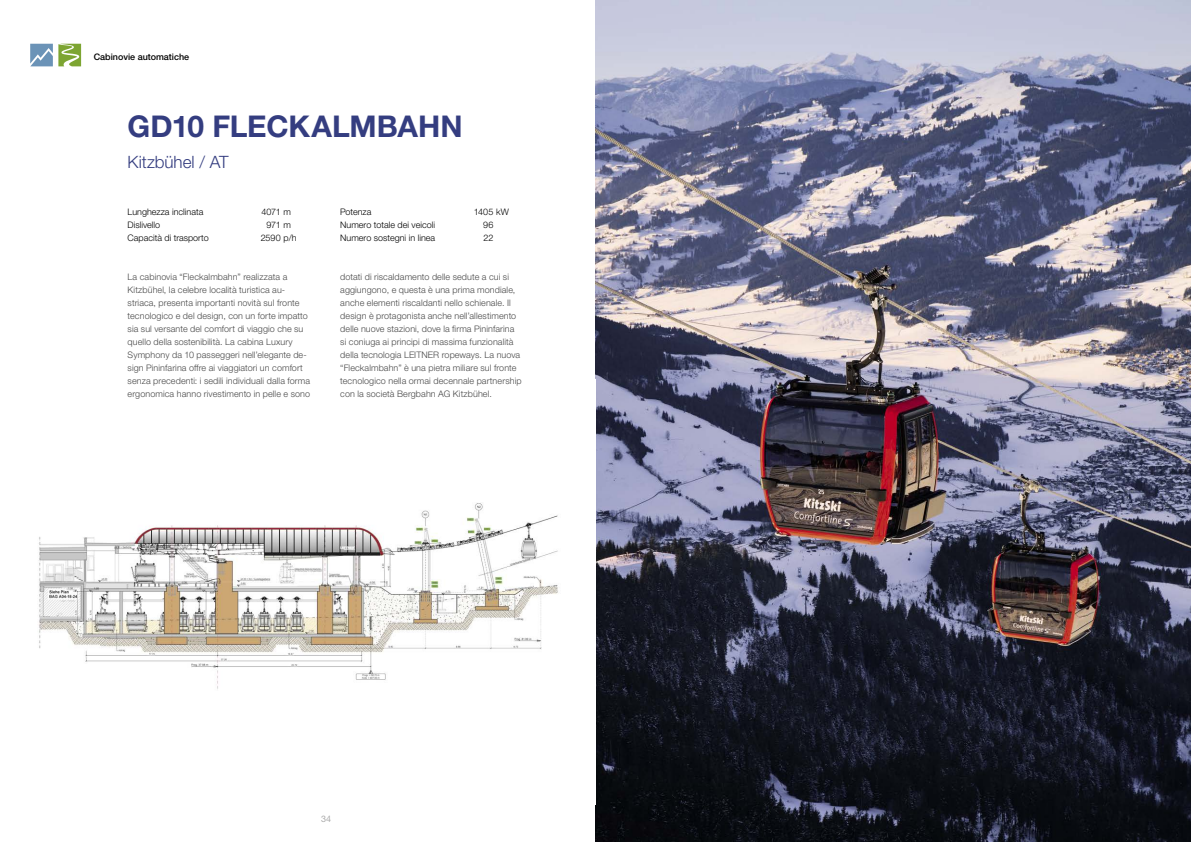
<style>
.page{position:relative;width:1191px;height:842px;background:#fff}
.page>*{position:absolute;margin:0;border:0;box-sizing:border-box;transform-origin:0 0}
._01-Name{font:700 30px "Helvetica Neue LTW1 G";letter-spacing:-.005em;color:#343d80}
._02-Ort_Land{font:300 17px "Helvetica Neue LTW1 G";letter-spacing:-.005em;color:#343d80}
._03-Lauftext{font:300 9px/13px "Helvetica Neue LTW1 G";letter-spacing:.01em;color:#484848}
._04-Zahlen{font:300 9px/13px "Helvetica Neue LTW1 G";color:#000}
.Typ{font:500 9px "Helvetica Neue LTW1 G";color:#000}
._04-Zahlen_Start{font:300 9px "Helvetica Neue LTW1 G";color:#000}
.t1{font:9px "Helvetica Neue LTW1 G";color:#aaa}
</style>
<div class="page">
<img style="left:595px;top:0;width:596px;height:842px">
<img style="left:39px;top:503px;width:519px;height:186px">
<svg style="left:30px;top:44px;width:51px;height:22px"></svg>
<p class="Typ" style="left:94px;top:51px;width:97px">Cabinovie automatiche</p>
<p class="_01-Name" style="left:128px;top:108px;width:336px">GD10 FLECKALMBAHN</p>
<p class="_02-Ort_Land" style="left:128px;top:151px;width:102px">Kitzbühel / AT</p>
<p class="_04-Zahlen" style="left:474px;top:205px;width:37px">1405 kW</p>
<p class="_04-Zahlen" style="left:128px;top:205px;width:83px">Lunghezza inclinata<br>Dislivello<br>Capacità di trasporto</p>
<p class="_04-Zahlen" style="left:340px;top:205px;width:96px">Potenza<br>Numero totale dei veicoli<br>Numero sostegni in linea</p>
<p class="_03-Lauftext" style="left:128px;top:270px;width:184px">La cabinovia “Fleckalmbahn” realizzata a Kitzbühel, la celebre località turistica au&shy;striaca, presenta importanti novità sul fronte tecnologico e del design, con un forte impatto sia sul versante del comfort di viaggio che su quello della sostenibilità. La cabina Luxury Symphony da 10 passeggeri nell’elegante de&shy;sign Pininfarina offre ai viaggiatori un comfort senza precedenti: i sedili individuali dalla forma ergonomica hanno rivestimento in pelle e sono</p>
<p class="_03-Lauftext" style="left:340px;top:270px;width:183px">dotati di riscaldamento delle sedute a cui si aggiungono, e questa è una prima mondiale, anche elementi riscaldanti nello schienale. Il design è protagonista anche nell’allestimento delle nuove stazioni, dove la firma Pininfarina si coniuga ai principi di massima funzionalità della tecnologia LEITNER ropeways. La nuova “Fleckalmbahn” è una pietra miliare sul fronte tecnologico nella ormai decennale partnership con la società Bergbahn AG Kitzbühel.</p>
<p class="_04-Zahlen_Start" style="left:261px;top:206px;width:31px">4071 m</p>
<p class="_04-Zahlen" style="left:266px;top:218px;width:26px">971 m</p>
<p class="_04-Zahlen" style="left:261px;top:231px;width:37px">2590 p/h</p>
<p class="_04-Zahlen" style="left:483px;top:218px;width:12px">96</p>
<p class="_04-Zahlen" style="left:483px;top:231px;width:11px">22</p>
<p class="t1" style="left:321px;top:813px;width:12px">34</p>
</div>
